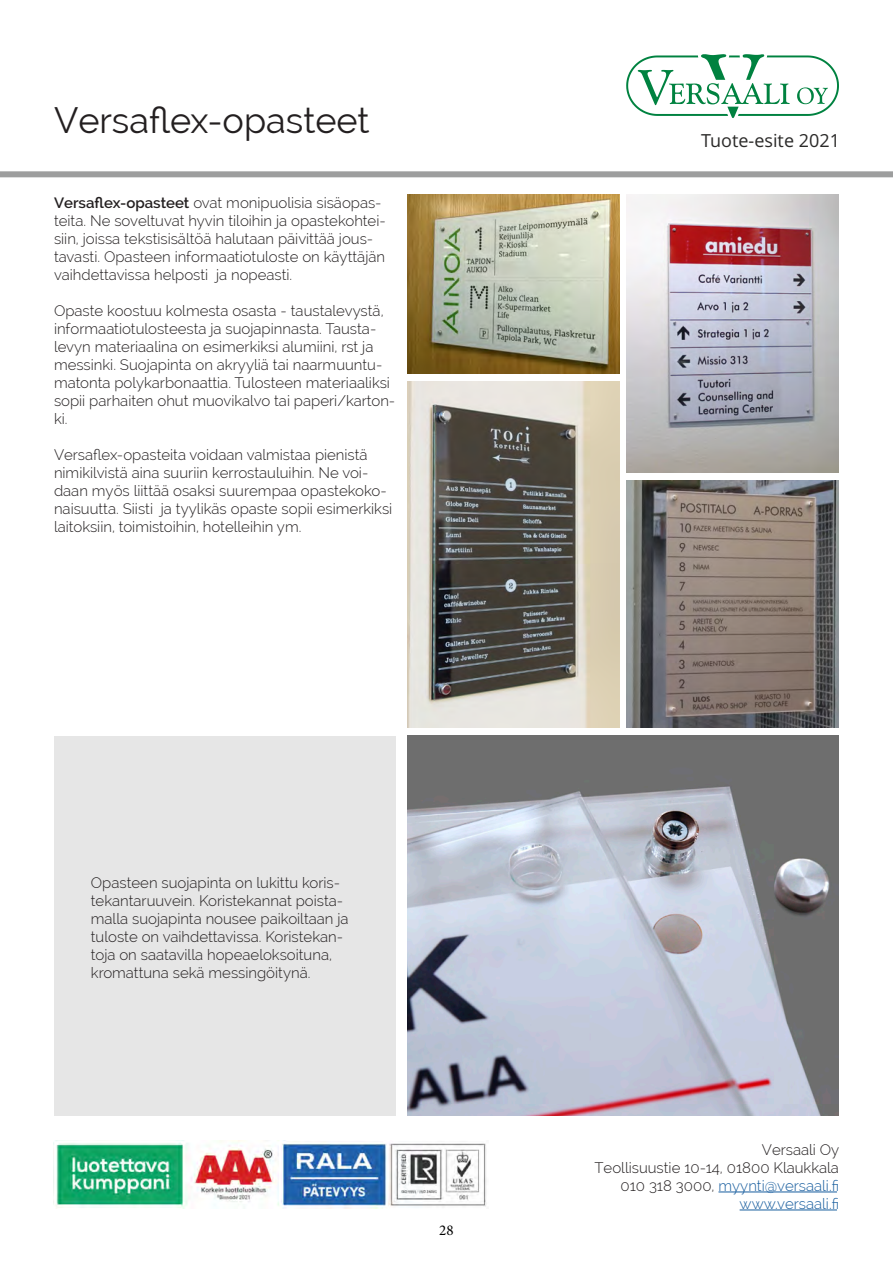
<style>
.page{position:relative;width:893px;height:1263px;background:#fff}
.page>*{position:absolute;margin:0;border:0;box-sizing:border-box;transform-origin:0 0}
.t1{font:36px "Raleway";color:#231f20}
.t2{font:18px "Open Sans";color:#2b2a29}
.t3{font:300 15px/18px "Raleway";color:#231f20}
.t4{font:15px "Minion Pro";color:#000}
.s1{font-weight:600}
.s2{color:#175d9e}
</style>
<div class="page">
<hr style="left:718px;top:1191px;width:119px;height:1px;background:#175d9e">
<hr style="left:740px;top:1209px;width:97px;height:1px;background:#175d9e">
<img style="left:626px;top:481px;width:213px;height:247px">
<img style="left:407px;top:194px;width:213px;height:179px">
<img style="left:407px;top:381px;width:213px;height:347px">
<img style="left:626px;top:194px;width:213px;height:279px">
<img style="left:407px;top:736px;width:432px;height:379px">
<div style="left:54px;top:736px;width:341px;height:379px;background:#e6e6e6"></div>
<hr style="left:0;top:172px;width:893px;height:4px;background:#9d9e9e">
<svg style="left:626px;top:54px;width:213px;height:64px"></svg>
<img style="left:56px;top:1141px;width:431px;height:68px">
<h1 class="t1" style="left:54px;top:100px;width:317px">Versaflex-opasteet</h1>
<p class="t3" style="left:54px;top:194px;width:333px"><span class="s1">Versaflex-opasteet</span> ovat monipuolisia sisäopas&shy;teita. Ne soveltuvat hyvin tiloihin ja opastekohtei&shy;siin, joissa tekstisisältöä halutaan päivittää jous&shy;tavasti. Opasteen informaatiotuloste on käyttäjän vaihdettavissa helposti ja nopeasti.</p>
<p class="t3" style="left:54px;top:302px;width:343px">Opaste koostuu kolmesta osasta - taustalevystä, informaatiotulosteesta ja suojapinnasta. Tausta&shy;levyn materiaalina on esimerkiksi alumiini, rst ja messinki. Suojapinta on akryyliä tai naarmuuntu&shy;matonta polykarbonaattia. Tulosteen materiaaliksi sopii parhaiten ohut muovikalvo tai paperi/karton&shy;ki.</p>
<p class="t3" style="left:54px;top:446px;width:340px">Versaflex-opasteita voidaan valmistaa pienistä nimikilvistä aina suuriin kerrostauluihin. Ne voi&shy;daan myös liittää osaksi suurempaa opastekoko&shy;naisuutta. Siisti ja tyylikäs opaste sopii esimerkiksi laitoksiin, toimistoihin, hotelleihin ym.</p>
<p class="t3" style="left:91px;top:873px;width:259px">Opasteen suojapinta on lukittu koris&shy;tekantaruuvein. Koristekannat poista&shy;malla suojapinta nousee paikoiltaan ja tuloste on vaihdettavissa. Koristekan&shy;toja on saatavilla hopeaeloksoituna, kromattuna sekä messingöitynä.</p>
<p class="t4" style="left:439px;top:1220px;width:16px">28</p>
<p class="t2" style="left:701px;top:133px;width:140px">Tuote-esite 2021</p>
<p class="t3" style="left:594px;top:1140px;width:246px;text-align:right">Versaali Oy<br>Teollisuustie 10-14, 01800 Klaukkala<br>010 318 3000, <span class="s2">myynti@versaali.fi www.versaali.fi</span></p>
</div>
